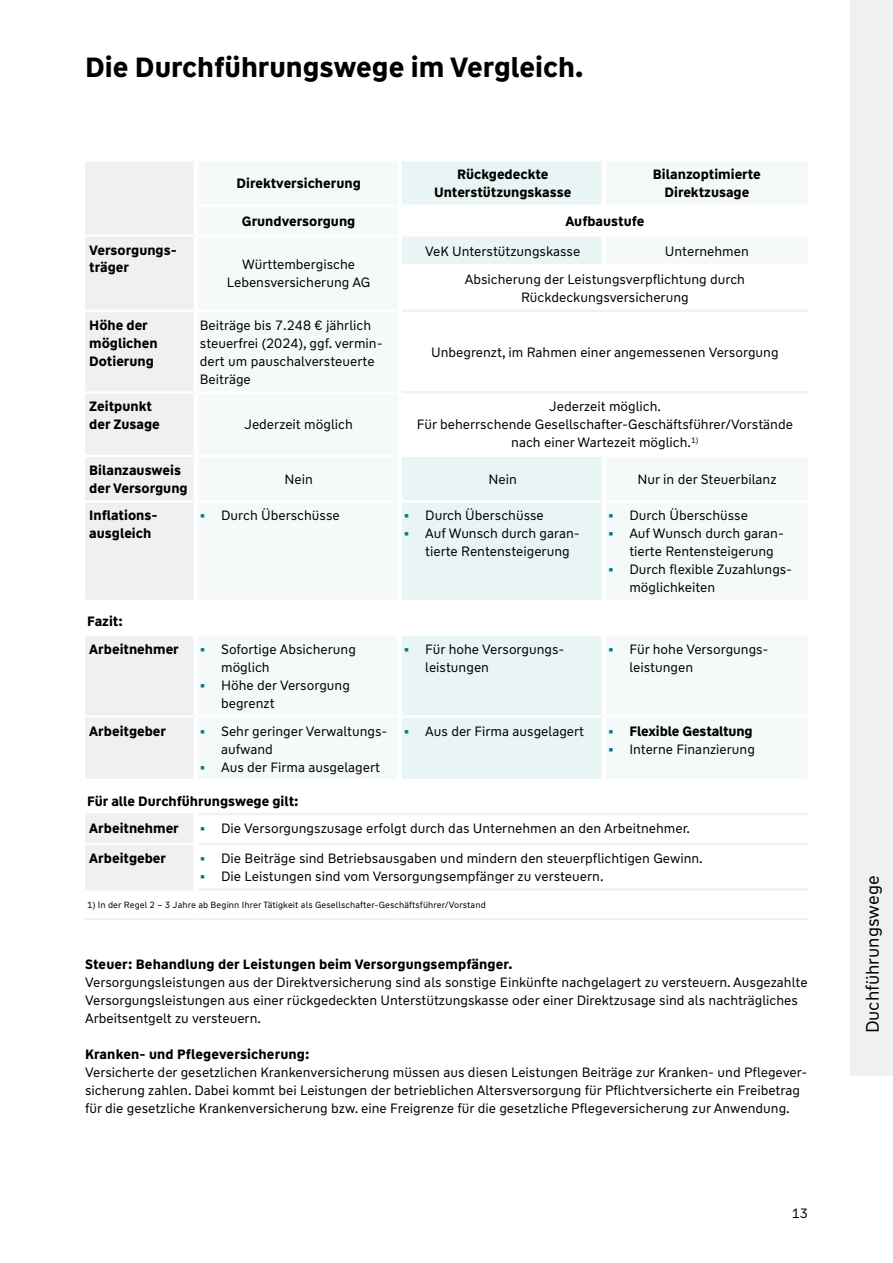
<style>
.page{position:relative;width:893px;height:1263px;background:#fff}
.page>*{position:absolute;margin:0;border:0;box-sizing:border-box;transform-origin:0 0}
.t1{font:700 27.75px "WW Type";color:#000}
.t2{font:18px "WW Type";color:#000}
.t3{font:13.5px/18px "WW Type";color:#000}
.t4{font:700 13.5px/18px "WW Type";color:#000}
.t5{font:9px "WW Type";letter-spacing:.01em;color:#000}
.s1{font-weight:700;color:#00798b}
.s2{color:#00798b}
</style>
<div class="page">
<div style="left:85px;top:161px;width:108px;height:439px;background:#f0f0f1"></div>
<svg style="left:402px;top:161px;width:200px;height:439px"></svg>
<svg style="left:85px;top:636px;width:517px;height:252px"></svg>
<hr style="left:85px;top:918px;width:111px;height:2px;background:#f0f0f1">
<hr style="left:196px;top:918px;width:204px;height:2px;background:#f0f0f1">
<hr style="left:400px;top:918px;width:204px;height:2px;background:#f0f0f1">
<hr style="left:604px;top:918px;width:204px;height:2px;background:#f0f0f1">
<hr style="left:402px;top:205px;width:200px;height:2px;background:#fff">
<hr style="left:85px;top:234px;width:108px;height:3px;background:#fff">
<hr style="left:402px;top:234px;width:200px;height:3px;background:#fff">
<hr style="left:402px;top:264px;width:200px;height:2px;background:#fff">
<hr style="left:85px;top:310px;width:108px;height:2px;background:#fff">
<hr style="left:85px;top:391px;width:108px;height:2px;background:#fff">
<hr style="left:85px;top:455px;width:108px;height:2px;background:#fff">
<hr style="left:402px;top:455px;width:200px;height:2px;background:#fff">
<hr style="left:85px;top:500px;width:108px;height:2px;background:#fff">
<hr style="left:402px;top:500px;width:200px;height:2px;background:#fff">
<hr style="left:85px;top:715px;width:108px;height:3px;background:#fff">
<hr style="left:198px;top:715px;width:199px;height:3px;background:#fff">
<hr style="left:402px;top:715px;width:200px;height:3px;background:#fff">
<hr style="left:85px;top:779px;width:108px;height:2px;background:#fff">
<hr style="left:198px;top:779px;width:199px;height:2px;background:#fff">
<hr style="left:402px;top:779px;width:200px;height:2px;background:#fff">
<hr style="left:402px;top:310px;width:202px;height:2px;background:#f0f0f1">
<hr style="left:604px;top:310px;width:204px;height:2px;background:#f0f0f1">
<hr style="left:402px;top:391px;width:202px;height:2px;background:#f0f0f1">
<hr style="left:604px;top:391px;width:204px;height:2px;background:#f0f0f1">
<hr style="left:85px;top:813px;width:108px;height:2px;background:#f0f0f1">
<hr style="left:85px;top:888px;width:108px;height:2px;background:#f0f0f1">
<hr style="left:85px;top:843px;width:108px;height:2px;background:#fff">
<hr style="left:198px;top:813px;width:202px;height:2px;background:#f0f0f1">
<hr style="left:400px;top:813px;width:204px;height:2px;background:#f0f0f1">
<hr style="left:604px;top:813px;width:204px;height:2px;background:#f0f0f1">
<hr style="left:198px;top:843px;width:202px;height:2px;background:#f0f0f1">
<hr style="left:400px;top:843px;width:204px;height:2px;background:#f0f0f1">
<hr style="left:604px;top:843px;width:204px;height:2px;background:#f0f0f1">
<hr style="left:198px;top:888px;width:202px;height:2px;background:#f0f0f1">
<hr style="left:400px;top:888px;width:204px;height:2px;background:#f0f0f1">
<hr style="left:604px;top:888px;width:204px;height:2px;background:#f0f0f1">
<div style="left:193px;top:634px;width:5px;height:82px;background:#fff"></div>
<div style="left:397px;top:634px;width:5px;height:82px;background:#fff"></div>
<div style="left:193px;top:716px;width:5px;height:65px;background:#fff"></div>
<div style="left:397px;top:716px;width:5px;height:65px;background:#fff"></div>
<div style="left:193px;top:813px;width:5px;height:31px;background:#fff"></div>
<div style="left:193px;top:844px;width:5px;height:46px;background:#fff"></div>
<div style="left:850px;top:0;width:43px;height:1076px;background:#f0f0f1"></div>
<h1 class="t1" style="left:85px;top:49px;width:500px">Die Durchführungswege im Vergleich.</h1>
<p class="t4" style="left:89px;top:241px;width:87px">Versorgungs&shy;träger</p>
<p class="t4" style="left:236px;top:174px;width:126px">Direktversicherung</p>
<p class="t4" style="left:434px;top:165px;width:139px;text-align:center">Rückgedeckte<br>Unterstützungskasse</p>
<p class="t4" style="left:653px;top:165px;width:109px;text-align:center">Bilanzoptimierte<br>Direktzusage</p>
<p class="t4" style="left:242px;top:212px;width:115px">Grundversorgung</p>
<p class="t4" style="left:565px;top:212px;width:80px">Aufbaustufe</p>
<p class="t3" style="left:227px;top:256px;width:145px;text-align:center">Württembergische<br>Lebensversicherung AG</p>
<p class="t3" style="left:425px;top:242px;width:157px">VeK Unterstützungskasse</p>
<p class="t3" style="left:465px;top:237px;width:286px;line-height:28.7px;text-align:right">Unternehmen<br>Absicherung der Leistungsverpflichtung durch</p>
<p class="t3" style="left:521px;top:289px;width:169px">Rückdeckungsversicherung</p>
<p class="t4" style="left:89px;top:316px;width:70px">Höhe der möglichen<br>Dotierung</p>
<p class="t3" style="left:200px;top:316px;width:184px">Beiträge bis 7.248 € jährlich steuerfrei (2024), ggf. vermin&shy;dert um pauschalversteuerte<br>Beiträge</p>
<p class="t4" style="left:89px;top:398px;width:72px">Zeitpunkt der Zusage</p>
<p class="t3" style="left:244px;top:416px;width:110px">Jederzeit möglich</p>
<p class="t3" style="left:431px;top:343px;width:349px">Unbegrenzt, im Rahmen einer angemessenen Versorgung</p>
<p class="t3" style="left:417px;top:398px;width:378px;text-align:center">Jederzeit möglich.<br>Für beherrschende Gesellschafter--Geschäftsführer/Vorstände nach einer Wartezeit möglich.<sup>1)</sup></p>
<p class="t4" style="left:89px;top:461px;width:100px">Bilanzausweis der Versorgung</p>
<p class="t3" style="left:284px;top:470px;width:30px">Nein</p>
<p class="t3" style="left:489px;top:470px;width:30px">Nein</p>
<p class="t3" style="left:637px;top:470px;width:141px">Nur in der Steuerbilanz</p>
<p class="t4" style="left:89px;top:507px;width:68px">Inflations&shy;ausgleich</p>
<p class="t3" style="left:200px;top:507px;width:141px"><span class="s1">•</span> Durch Überschüsse</p>
<p class="t3" style="left:404px;top:507px;width:141px"><span class="s1">•</span> Durch Überschüsse</p>
<p class="t3" style="left:608px;top:507px;width:141px"><span class="s1">•</span> Durch Überschüsse</p>
<p class="t3" style="left:629px;top:525px;width:156px;text-indent:-21px"><span class="s1">•</span> Auf Wunsch durch garan&shy;tierte Rentensteigerung</p>
<p class="t3" style="left:629px;top:561px;width:164px;text-indent:-21px"><span class="s1">•</span> Durch flexible Zuzahlungs&shy;möglichkeiten</p>
<p class="t3" style="left:425px;top:525px;width:156px;text-indent:-21px"><span class="s1">•</span> Auf Wunsch durch garan&shy;tierte Rentensteigerung</p>
<p class="t4" style="left:87px;top:608px;width:93px;line-height:27.6px">Fazit:<br>Arbeitnehmer</p>
<p class="t3" style="left:221px;top:640px;width:136px;text-indent:-21px"><span class="s1">•</span> Sofortige Absicherung möglich</p>
<p class="t3" style="left:221px;top:676px;width:130px;text-indent:-21px"><span class="s1">•</span> Höhe der Versorgung begrenzt</p>
<p class="t4" style="left:89px;top:722px;width:78px">Arbeitgeber</p>
<p class="t3" style="left:221px;top:722px;width:168px;text-indent:-21px"><span class="s1">•</span> Sehr geringer Verwaltungs&shy;aufwand</p>
<p class="t3" style="left:200px;top:758px;width:182px"><span class="s1">•</span> Aus der Firma ausgelagert</p>
<p class="t3" style="left:425px;top:640px;width:141px;text-indent:-21px"><span class="s1">•</span> Für hohe Versorgungs&shy;leistungen</p>
<p class="t3" style="left:629px;top:640px;width:141px;text-indent:-21px"><span class="s1">•</span> Für hohe Versorgungs&shy;leistungen</p>
<p class="t3" style="left:404px;top:722px;width:182px"><span class="s1">•</span> Aus der Firma ausgelagert</p>
<p class="t4" style="left:608px;top:722px;width:146px"><span class="s2">•</span> Flexible Gestaltung</p>
<p class="t3" style="left:608px;top:740px;width:148px"><span class="s1">•</span> Interne Finanzierung</p>
<p class="t4" style="left:87px;top:787px;width:213px;line-height:27.6px">Für alle Durchführungswege gilt:<br>Arbeitnehmer</p>
<p class="t3" style="left:200px;top:819px;width:492px"><span class="s1">•</span> Die Versorgungszusage erfolgt durch das Unternehmen an den Arbeitnehmer.</p>
<p class="t4" style="left:89px;top:849px;width:78px">Arbeitgeber</p>
<p class="t3" style="left:200px;top:849px;width:504px"><span class="s1">•</span> Die Beiträge sind Betriebsausgaben und mindern den steuerpflichtigen Gewinn.</p>
<p class="t3" style="left:200px;top:867px;width:405px"><span class="s1">•</span> Die Leistungen sind vom Versorgungsempfänger zu versteuern.</p>
<p class="t5" style="left:87px;top:899px;width:400px">1) In der Regel 2 – 3 Jahre ab Beginn Ihrer Tätigkeit als Gesellschafter-Geschäftsführer/Vorstand</p>
<p class="t4" style="left:85px;top:955px;width:429px">Steuer: Behandlung der Leistungen beim Versorgungsempfänger.</p>
<p class="t3" style="left:85px;top:973px;width:724px">Versorgungsleistungen aus der Direktversicherung sind als sonstige Einkünfte nachgelagert zu versteuern. Ausgezahlte<br>Versorgungsleistungen aus einer rückgedeckten Unterstützungskasse oder einer Direktzusage sind als nachträgliches<br>Arbeitsentgelt zu versteuern.</p>
<p class="t4" style="left:85px;top:1045px;width:226px">Kranken- und Pflegeversicherung:</p>
<p class="t3" style="left:85px;top:1063px;width:724px">Versicherte der gesetzlichen Krankenversicherung müssen aus diesen Leistungen Beiträge zur Kranken- und Pflegever&shy;sicherung zahlen. Dabei kommt bei Leistungen der betrieblichen Altersversorgung für Pflichtversicherte ein Freibetrag für die gesetzliche Krankenversicherung bzw. eine Freigrenze für die gesetzliche Pflegeversicherung zur Anwendung.</p>
<p class="t3" style="left:792px;top:1204px;width:18px">13</p>
<h2 class="t2" style="left:861px;top:1033px;width:159px;rotate:-90deg">Duchführungswege</h2>
</div>
